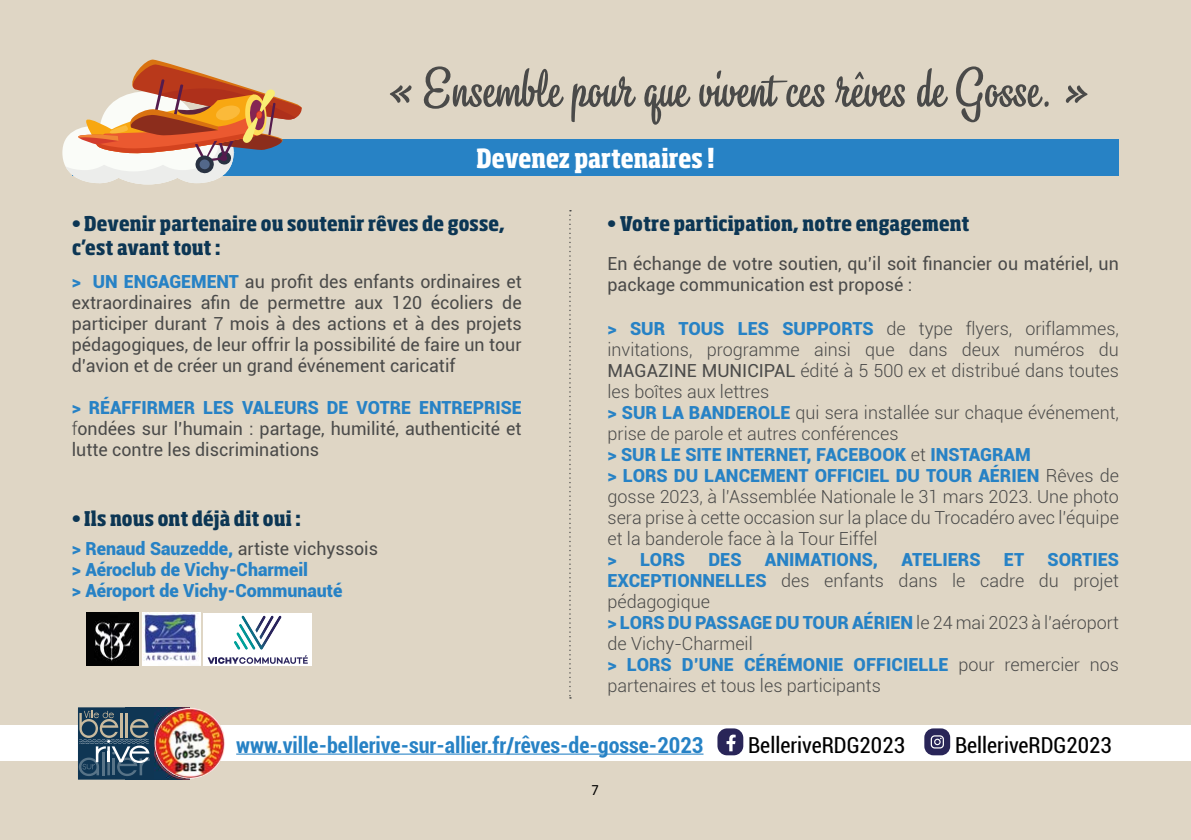
<style>
.page{position:relative;width:1191px;height:840px;background:#fff}
.page>*{position:absolute;margin:0;border:0;box-sizing:border-box;transform-origin:0 0}
.t1{font:50px "Alinaregular";color:#4a4a49;scale:1.1 1}
.t2{font:800 condensed 26px "Soho Std";color:#fff;scale:.94 1}
.t3{font:700 condensed 22px "Roboto";color:#2782c5}
.t4{font:condensed 22px "Roboto";color:#000}
.t5{font:800 condensed 20px/24px "Soho Std";letter-spacing:.005em;color:#0c3654}
.t6{font:300 18px/21px "Roboto";color:#4a4a49}
.t7{font:18px/21px "Roboto";color:#4a4a49;text-align:justify}
.t8{font:900 18px/21px "Roboto";color:#2782c5}
.t9{font:14px "Avenir";color:#000}
.s1{font-weight:900;color:#2782c5}
.s2{font-weight:400}
.s3{font-weight:300}
.s4{font-weight:400;color:#4a4a49}
</style>
<div class="page">
<div style="left:0;top:0;width:1191px;height:839px;background:#dfd6c5"></div>
<div style="left:0;top:724px;width:1191px;height:36px;background:#fff"></div>
<hr style="left:236px;top:753px;width:467px;height:1px;background:#2782c5">
<div style="left:717px;top:728px;width:26px;height:26px;background:#292558;border-radius:10px"></div>
<svg style="left:726px;top:734px;width:9px;height:16px"></svg>
<div style="left:924px;top:728px;width:26px;height:26px;background:#292558;border-radius:9px"></div>
<svg style="left:930px;top:735px;width:14px;height:13px"></svg>
<div style="left:72px;top:139px;width:1047px;height:37px;background:#2782c5"></div>
<img style="left:153px;top:707px;width:37px;height:72px">
<img style="left:155px;top:707px;width:70px;height:71px;border-radius:35px">
<svg style="left:78px;top:707px;width:75px;height:72px"></svg>
<svg style="left:62px;top:59px;width:240px;height:125px"></svg>
<svg style="left:569px;top:210px;width:2px;height:488px"></svg>
<img style="left:86px;top:612px;width:52px;height:52px">
<img style="left:143px;top:612px;width:57px;height:53px">
<div style="left:204px;top:612px;width:108px;height:52px;background:#fff"></div>
<svg style="left:208px;top:655px;width:100px;height:8px"></svg>
<svg style="left:234px;top:615px;width:47px;height:34px"></svg>
<h1 class="t1" style="left:387px;top:64px;width:639px">« Ensemble pour que vivent ces rêves de Gosse. »</h1>
<h2 class="t2" style="left:476px;top:147px;width:254px">Devenez partenaires !</h2>
<p class="t5" style="left:72px;top:213px;width:434px">• Devenir partenaire ou soutenir rêves de gosse, c’est avant tout :</p>
<p class="t5" style="left:607px;top:213px;width:363px">• Votre participation, notre engagement</p>
<p class="t7" style="left:607px;top:252px;width:513px">En échange de votre soutien, qu’il soit financier ou matériel, un package communication est proposé :</p>
<p class="t6" style="left:607px;top:318px;width:513px"><span class="s1">&gt; SUR TOUS LES SUPPORTS</span> de type flyers, oriflammes, invitations, programme ainsi que dans deux numéros du <span class="s2">MAGAZINE MUNICIPAL</span> édité à 5 500 ex et distribué dans toutes les boîtes aux lettres<br><span class="s1">&gt; SUR LA BANDEROLE</span> qui sera installée sur chaque événement, prise de parole et autres conférences<br><span class="s1">&gt; SUR LE SITE INTERNET, FACEBOOK</span> et <span class="s1">INSTAGRAM<br>&gt; LORS DU LANCEMENT OFFICIEL DU TOUR AÉRIEN</span> Rêves de gosse 2023, à l’Assemblée Nationale le 31 mars 2023. Une photo sera prise à cette occasion sur la place du Trocadéro avec l’équipe et la banderole face à la Tour Eiffel</p>
<p class="t8" style="left:607px;top:548px;width:79px">&gt; LORS</p>
<p class="t8" style="left:708px;top:548px;width:34px">DES</p>
<p class="t8" style="left:765px;top:548px;width:115px">ANIMATIONS,</p>
<p class="t8" style="left:901px;top:548px;width:81px">ATELIERS</p>
<p class="t8" style="left:1004px;top:548px;width:22px">ET</p>
<p class="t7" style="left:72px;top:270px;width:451px"><span class="s1">&gt; UN ENGAGEMENT</span> au profit des enfants ordinaires et extraordinaires afin de permettre aux 120 écoliers de participer durant 7 mois à des actions et à des projets pédagogiques, de leur offrir la possibilité de faire un tour d’avion et de créer un grand événement caricatif</p>
<p class="t7" style="left:72px;top:398px;width:451px"><span class="s1">&gt; RÉAFFIRMER LES VALEURS DE VOTRE ENTREPRISE </span><span class="s3">f</span>ondées sur l’humain : partage, humilité, authenticité et lutte contre les discriminations</p>
<p class="t5" style="left:72px;top:508px;width:230px">• Ils nous ont déjà dit oui :</p>
<p class="t8" style="left:72px;top:536px;width:308px">&gt; Renaud Sauzedde, <span class="s4">artiste vichyssois </span>&gt; Aéroclub de Vichy-Charmeil<br>&gt; Aéroport de Vichy-Communauté</p>
<p class="t6" style="left:607px;top:549px;width:513px;text-indent:440px"><span class="s1">SORTIES EXCEPTIONNELLES</span> des enfants dans le cadre du projet pédagogique<br><span class="s1">&gt; LORS DU PASSAGE DU TOUR AÉRIEN</span> le 24 mai 2023 à l’aéroport de Vichy-Charmeil<br><span class="s1">&gt; LORS D’UNE CÉRÉMONIE OFFICIELLE</span> pour remercier nos partenaires et tous les participants</p>
<p class="t3" style="left:236px;top:735px;width:469px">www.ville-bellerive-sur-allier.fr/rêves-de-gosse-2023</p>
<p class="t4" style="left:748px;top:731px;width:158px">BelleriveRDG2023</p>
<p class="t4" style="left:955px;top:731px;width:158px">BelleriveRDG2023</p>
<p class="t9" style="left:591px;top:781px;width:9px">7</p>
</div>
